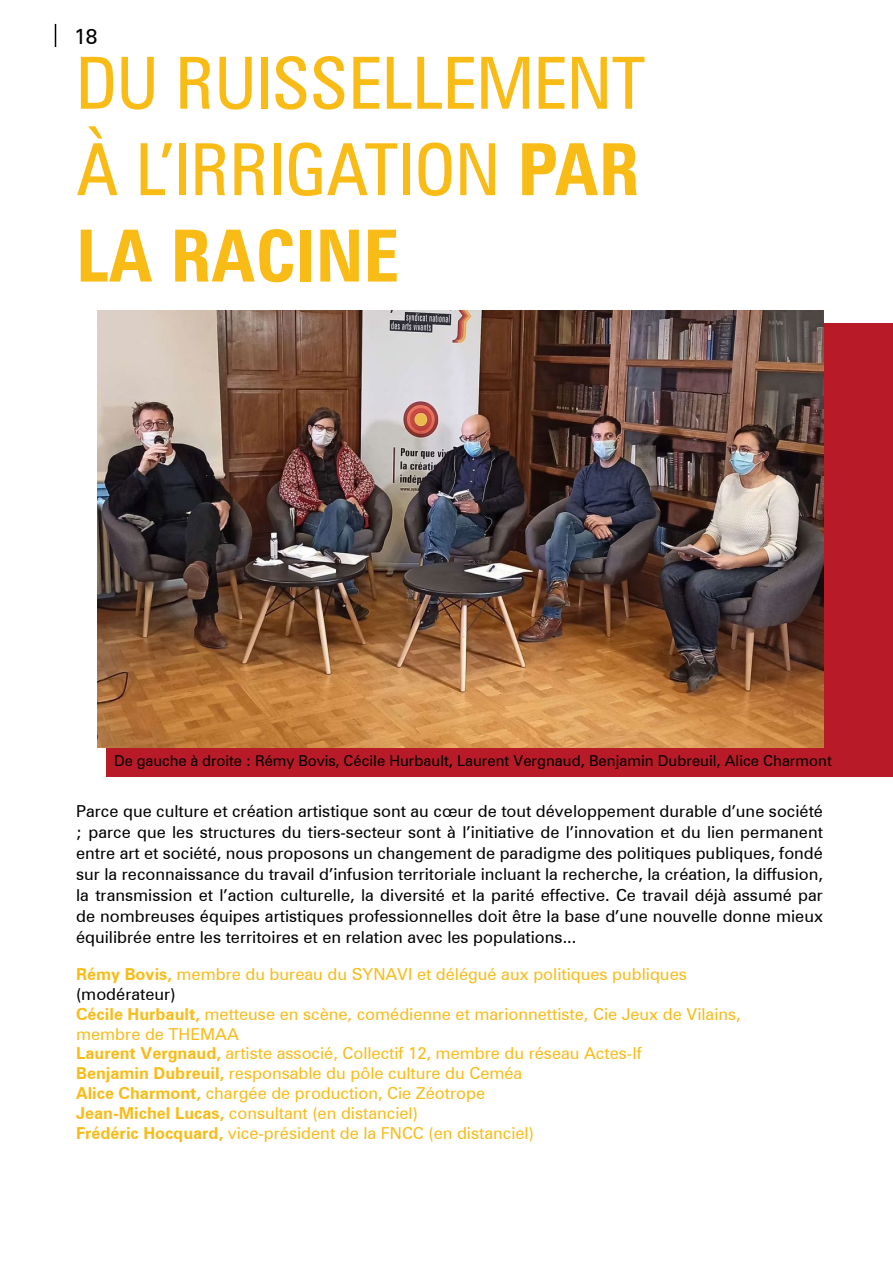
<style>
.page{position:relative;width:893px;height:1263px;background:#fff}
.page>*{position:absolute;margin:0;border:0;box-sizing:border-box;transform-origin:0 0}
.t1{font:condensed 72px/86.4px "Zurich BT";color:#f9bb16;text-align:justify}
.t2{font:21px "Zurich BT";color:#000}
.t3{font:16.5px/21px "Zurich BT";color:#000;text-align:justify}
.t4{font:16.5px/19.8px "Zurich BT";color:#f9bb16}
.t5{font:15px "Zurich BT";color:#000}
.s1{font-weight:700}
.s2{color:#000}
</style>
<div class="page">
<svg style="left:55px;top:24px;width:1px;height:23px"></svg>
<div style="left:107px;top:323px;width:786px;height:453px;background:#b81a27"></div>
<img style="left:98px;top:311px;width:725px;height:436px">
<p class="t2" style="left:74px;top:23px;width:25px">18</p>
<h1 class="t1" style="left:76px;top:39px;width:571px">DU RUISSELLEMENT À L’IRRIGATION <span class="s1">PAR LA RACINE</span></h1>
<p class="t5" style="left:114px;top:752px;width:719px">De gauche à droite : Rémy Bovis, Cécile Hurbault, Laurent Vergnaud, Benjamin Dubreuil, Alice Charmont</p>
<p class="t3" style="left:76px;top:800px;width:748px">Parce que culture et création artistique sont au cœur de tout développement durable d’une société ; parce que les structures du tiers-secteur sont à l’initiative de l’innovation et du lien permanent entre art et société, nous proposons un changement de paradigme des politiques publiques, fondé sur la reconnaissance du travail d’infusion territoriale incluant la recherche, la création, la diffusion, la transmission et l’action culturelle, la diversité et la parité effective. Ce travail déjà assumé par de nombreuses équipes artistiques professionnelles doit être la base d’une nouvelle donne mieux équilibrée entre les territoires et en relation avec les populations...</p>
<p class="t4" style="left:76px;top:964px;width:666px"><span class="s1">Rémy Bovis,</span> membre du bureau du SYNAVI et délégué aux politiques publiques <span class="s2">(modérateur)<br></span><span class="s1">Cécile Hurbault,</span> metteuse en scène, comédienne et marionnettiste, Cie Jeux de Vilains, membre de THEMAA<br><span class="s1">Laurent Vergnaud,</span> artiste associé, Collectif 12, membre du réseau Actes-If<br><span class="s1">Benjamin Dubreuil,</span> responsable du pôle culture du Ceméa<br><span class="s1">Alice Charmont,</span> chargée de production, Cie Zéotrope<br><span class="s1">Jean-Michel Lucas,</span> consultant (en distanciel)<br><span class="s1">Frédéric Hocquard,</span> vice-président de la FNCC (en distanciel)</p>
</div>
